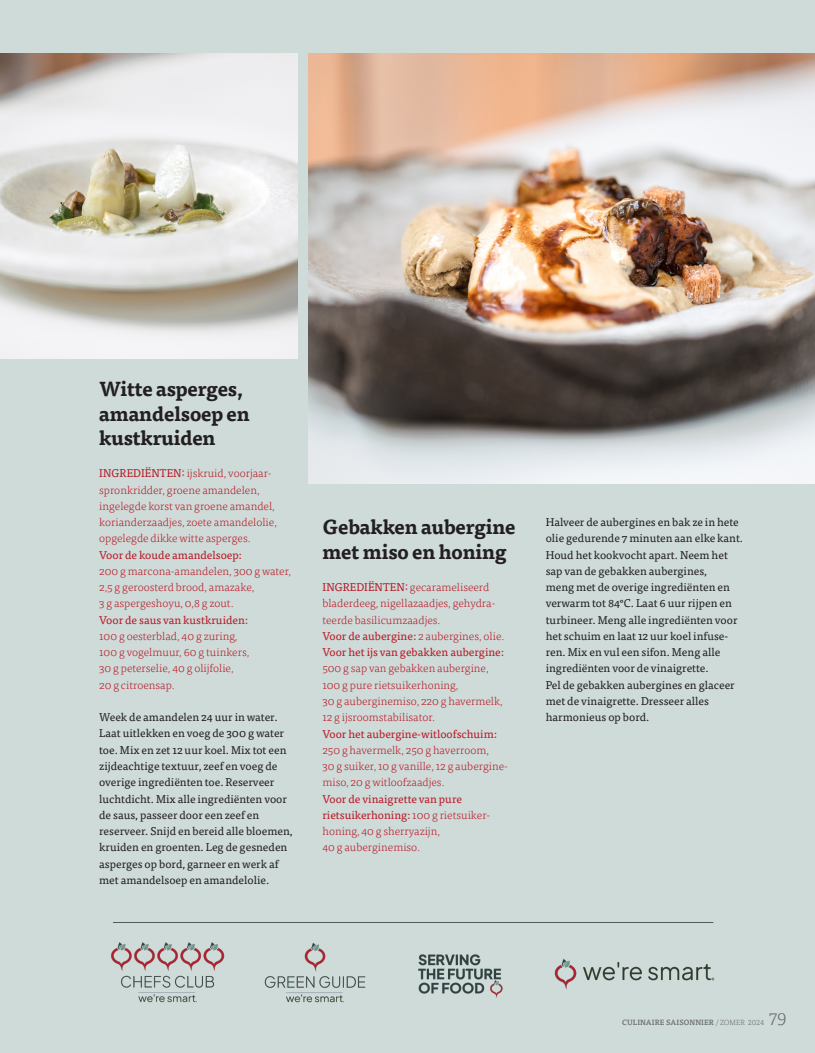
<style>
.page{position:relative;width:815px;height:1053px;background:#fff}
.page>*{position:absolute;margin:0;border:0;box-sizing:border-box;transform-origin:0 0}
.t1{font:700 20px/24.4px "Tisa Pro";letter-spacing:-.01em;color:#231f20}
.t2{font:300 17.5px "Tisa Pro";color:#69696c}
.t3{font:300 11.25px/16.2px "Tisa Pro";color:#b81824}
.t4{font:11.25px/16.2px "Tisa Pro";color:#231f20}
.t5{font:11.25px "Tisa Pro";color:#b81824}
.t6{font:500 7.5px "Tisa Pro";letter-spacing:.01em;color:#69696c}
.s1{font-weight:400}
.s2{font-weight:300}
</style>
<div class="page">
<div style="left:0;top:0;width:815px;height:1052px;background:#cedbd9"></div>
<img style="left:554px;top:959px;width:161px;height:31px">
<img style="left:111px;top:942px;width:114px;height:61px">
<img style="left:264px;top:943px;width:102px;height:60px">
<img style="left:418px;top:954px;width:85px;height:44px">
<hr style="left:113px;top:922px;width:600px;height:1px;background:#69696c">
<img style="left:308px;top:53px;width:507px;height:431px">
<img style="left:0;top:53px;width:298px;height:306px">
<h1 class="t1" style="left:99px;top:375px;width:152px">Witte asperges, amandelsoep en kustkruiden</h1>
<p class="t3" style="left:99px;top:465px;width:179px"><span class="s1">INGREDIËNTEN:</span> ijskruid, voorjaar&shy;spronkridder, groene amandelen, ingelegde korst van groene amandel, korianderzaadjes, zoete amandelolie, opgelegde dikke witte asperges.</p>
<p class="t5" style="left:99px;top:546px;width:144px">Voor de koude amandelsoep:</p>
<p class="t3" style="left:99px;top:562px;width:193px">200 g marcona-amandelen, 300 g water,<br>2,5 g geroosterd brood, amazake,<br>3 g aspergeshoyu, 0,8 g zout.</p>
<p class="t5" style="left:99px;top:611px;width:151px">Voor de saus van kustkruiden:</p>
<p class="t3" style="left:99px;top:627px;width:152px">100 g oesterblad, 40 g zuring,<br>100 g vogelmuur, 60 g tuinkers,<br>30 g peterselie, 40 g olijfolie,<br>20 g citroensap.</p>
<p class="t4" style="left:99px;top:708px;width:195px">Week de amandelen 24 uur in water.<br>Laat uitlekken en voeg de 300 g water toe. Mix en zet 12 uur koel. Mix tot een zijdeachtige textuur, zeef en voeg de overige ingrediënten toe. Reserveer luchtdicht. Mix alle ingrediënten voor de saus, passeer door een zeef en reserveer. Snijd en bereid alle bloemen, kruiden en groenten. Leg de gesneden asperges op bord, garneer en werk af met amandelsoep en amandelolie.</p>
<h1 class="t1" style="left:322px;top:514px;width:195px">Gebakken aubergine met miso en honing</h1>
<p class="t3" style="left:322px;top:578px;width:184px"><span class="s1">INGREDIËNTEN:</span> gecarameliseerd bladerdeeg, nigellazaadjes, gehydra&shy;teerde basilicumzaadjes.<br><span class="s1">Voor de aubergine:</span> 2 aubergines, olie.<br><span class="s1">Voor het ijs van gebakken aubergine:</span></p>
<p class="t3" style="left:322px;top:660px;width:182px">500 g sap van gebakken aubergine,<br>100 g pure rietsuikerhoning,<br>30 g auberginemiso, 220 g havermelk,<br>12 g ijsroomstabilisator.</p>
<p class="t5" style="left:322px;top:725px;width:176px">Voor het aubergine-witloofschuim:</p>
<p class="t3" style="left:322px;top:741px;width:187px">250 g havermelk, 250 g haverroom,<br>30 g suiker, 10 g vanille, 12 g aubergine&shy;miso, 20 g witloofzaadjes.</p>
<p class="t3" style="left:322px;top:790px;width:168px"><span class="s1">Voor de vinaigrette van pure rietsuikerhoning:</span> 100 g rietsuiker&shy;honing, 40 g sherryazijn,<br>40 g auberginemiso.</p>
<p class="t4" style="left:546px;top:513px;width:199px">Halveer de aubergines en bak ze in hete olie gedurende 7 minuten aan elke kant.<br>Houd het kookvocht apart. Neem het sap van de gebakken aubergines,<br>meng met de overige ingrediënten en verwarm tot 84°C. Laat 6 uur rijpen en turbineer. Meng alle ingrediënten voor het schuim en laat 12 uur koel infuse&shy;ren. Mix en vul een sifon. Meng alle ingrediënten voor de vinaigrette.<br>Pel de gebakken aubergines en glaceer met de vinaigrette. Dresseer alles harmonieus op bord.</p>
<p class="t6" style="left:622px;top:1015px;width:144px">CULINAIRE SAISONNIER <span class="s2">/ ZOMER 2024</span></p>
<h2 class="t2" style="left:769px;top:1006px;width:19px">79</h2>
</div>
